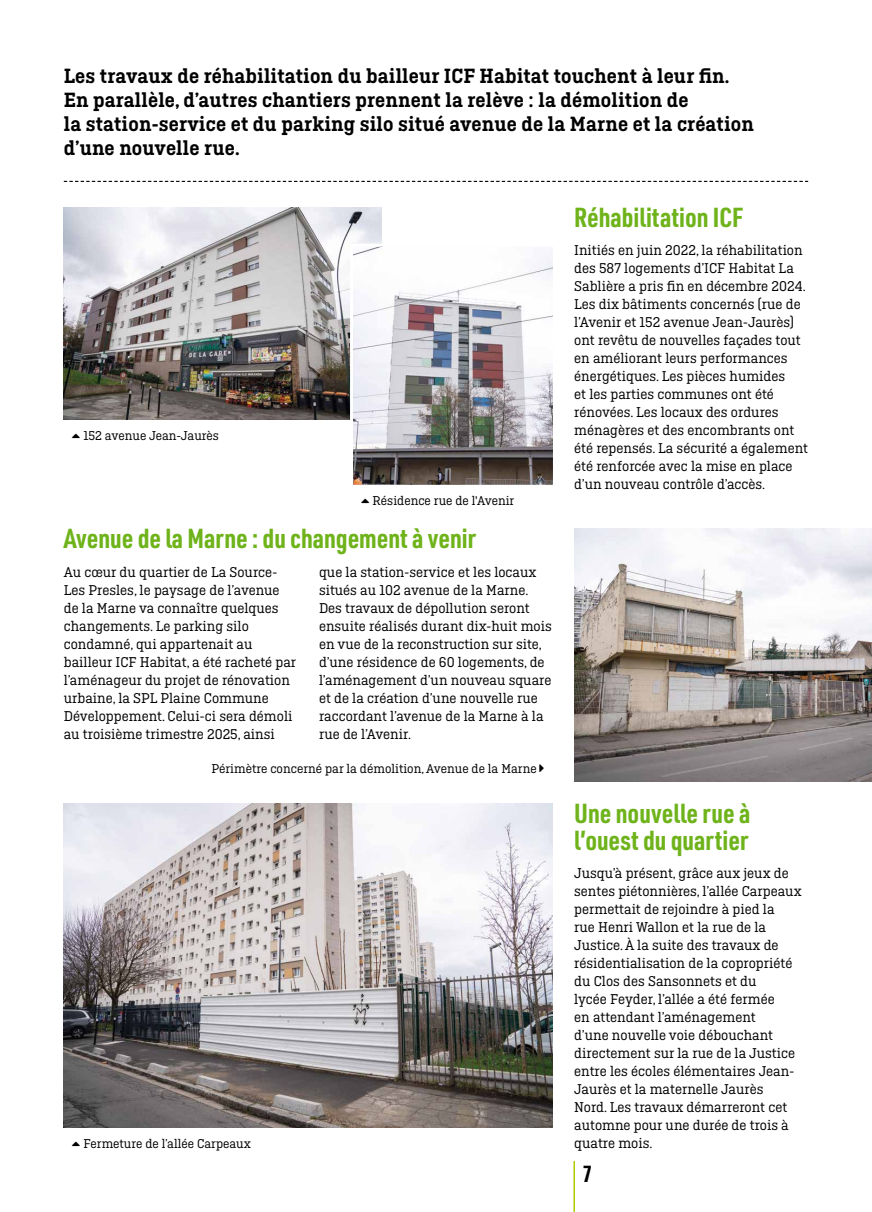
<style>
.page{position:relative;width:872px;height:1212px;background:#fff}
.page>*{position:absolute;margin:0;border:0;box-sizing:border-box;transform-origin:0 0}
.t1{font:700 27px/27px "URWDIN Cond";color:#6fb31b}
.t2{font:700 22.8px "URWDIN Cond";color:#000}
.t3{font:600 21.75px/24px "Ciutadella Slab W04";letter-spacing:.005em;color:#000}
.t4{font:15px/18px "Ciutadella Slab W04";color:#000}
.t5{font:13.5px "Ciutadella Slab W04";color:#000}
</style>
<div class="page">
<svg style="left:64px;top:181px;width:744px;height:1px"></svg>
<img style="left:64px;top:207px;width:318px;height:212px">
<img style="left:574px;top:529px;width:298px;height:253px">
<img style="left:64px;top:803px;width:489px;height:325px">
<hr style="left:573px;top:1161px;width:2px;height:51px;background:#b1ca00">
<img style="left:348px;top:242px;width:205px;height:243px">
<p class="t3" style="left:64px;top:64px;width:691px">Les travaux de réhabilitation du bailleur ICF Habitat touchent à leur fin.<br>En parallèle, d’autres chantiers prennent la relève : la démolition de<br>la station-service et du parking silo situé avenue de la Marne et la création d’une nouvelle rue.</p>
<p class="t5" style="left:72px;top:428px;width:148px">➢ 152 avenue Jean-Jaurès</p>
<p class="t5" style="left:361px;top:493px;width:154px">➢ Résidence rue de l'Avenir</p>
<h1 class="t1" style="left:64px;top:524px;width:414px">Avenue de la Marne : du changement à venir</h1>
<p class="t4" style="left:64px;top:563px;width:234px">Au cœur du quartier de La Source-Les Presles, le paysage de l’avenue de la Marne va connaître quelques changements. Le parking silo condamné, qui appartenait au bailleur ICF Habitat, a été racheté par l’aménageur du projet de rénovation urbaine, la SPL Plaine Commune Développement. Celui-ci sera démoli au troisième trimestre 2025, ainsi</p>
<p class="t4" style="left:319px;top:563px;width:234px">que la station-service et les locaux situés au 102 avenue de la Marne.<br>Des travaux de dépollution seront ensuite réalisés durant dix-huit mois en vue de la reconstruction sur site, d’une résidence de 60 logements, de l’aménagement d’un nouveau square et de la création d’une nouvelle rue raccordant l’avenue de la Marne à la rue de l’Avenir.</p>
<p class="t5" style="left:211px;top:762px;width:327px">Périmètre concerné par la démolition, Avenue de la Marne</p>
<p class="t5" style="left:72px;top:1136px;width:180px">➢ Fermeture de l’allée Carpeaux</p>
<h1 class="t1" style="left:574px;top:203px;width:171px">Réhabilitation ICF</h1>
<p class="t4" style="left:574px;top:241px;width:235px">Initiés en juin 2022, la réhabilitation des 587 logements d’ICF Habitat La Sablière a pris fin en décembre 2024.<br>Les dix bâtiments concernés (rue de l’Avenir et 152 avenue Jean-Jaurès) ont revêtu de nouvelles façades tout en améliorant leurs performances énergétiques. Les pièces humides<br>et les parties communes ont été rénovées. Les locaux des ordures ménagères et des encombrants ont été repensés. La sécurité a également été renforcée avec la mise en place d’un nouveau contrôle d’accès.</p>
<h1 class="t1" style="left:574px;top:798px;width:178px">Une nouvelle rue à l’ouest du quartier</h1>
<p class="t4" style="left:574px;top:864px;width:229px">Jusqu’à présent, grâce aux jeux de sentes piétonnières, l’allée Carpeaux permettait de rejoindre à pied la<br>rue Henri Wallon et la rue de la<br>Justice. À la suite des travaux de résidentialisation de la copropriété du Clos des Sansonnets et du<br>lycée Feyder, l’allée a été fermée<br>en attendant l’aménagement<br>d’une nouvelle voie débouchant directement sur la rue de la Justice entre les écoles élémentaires Jean-<br>Jaurès et la maternelle Jaurès<br>Nord. Les travaux démarreront cet automne pour une durée de trois à quatre mois.</p>
<h2 class="t2" style="left:583px;top:1159px;width:11px">7</h2>
</div>
